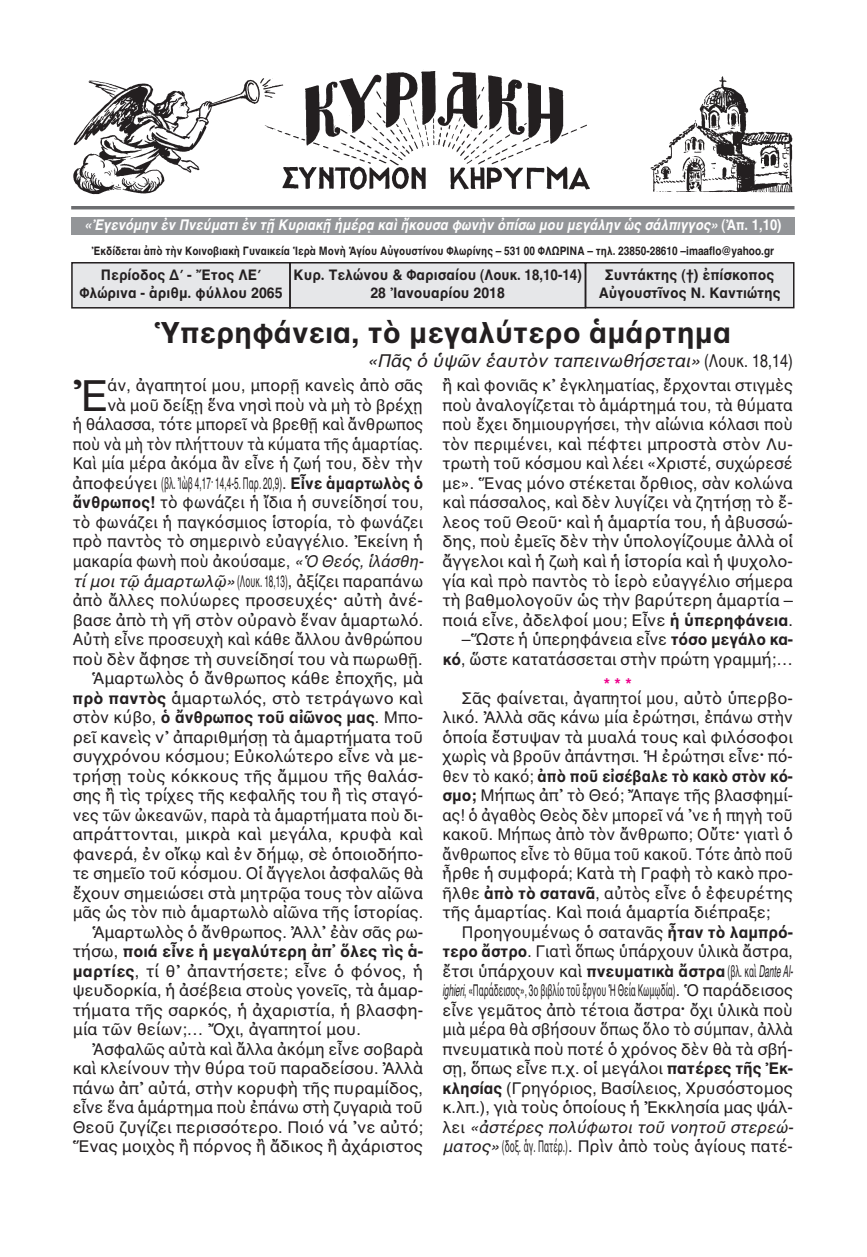
<style>
.page{position:relative;width:867px;height:1257px;background:#fff}
.page>*{position:absolute;margin:0;border:0;box-sizing:border-box;transform-origin:0 0}
.t1{font:43.5px "AL Helvetica";color:#231f20}
.t2{font:700 30px "AL Helvetica";color:#231f20}
.t3{font:italic 18px "AL Helvetica";color:#231f20}
.t4{font:16.5px/19.5px "AL Helvetica";color:#231f20;text-align:right}
.t5{font:16.5px "AL Helvetica";color:#231f20;scale:.95 1}
.t6{font:16.5px "AL Helvetica";color:#231f20;scale:.5 1}
.t7{font:16.5px "AL Helvetica";color:#231f20;scale:.93 1}
.t8{font:16.5px "AL Helvetica";color:#231f20;scale:.91 1}
.t9{font:700 16.5px "AL Helvetica";color:#231f20}
.t10{font:700 16.5px "AL Helvetica";color:#231f20;scale:.93 1}
.t11{font:16.5px "AL Helvetica";color:#231f20;scale:.96 1}
.t12{font:italic 16.5px "AL Helvetica";color:#231f20}
.t13{font:700 15px/18px "AL Helvetica";color:#231f20;text-align:center;scale:.95 1}
.t14{font:italic 700 15px "AL Helvetica";color:#fff;scale:.88 1}
.t15{font:700 12px "AL Helvetica";color:#231f20;scale:.85 1}
.s1{font-style:normal}
.s2{font-weight:700}
.s3{font-style:italic}
.s4{font-weight:400}
.s5{font-weight:700;color:#ed028c}
</style>
<div class="page">
<div style="left:291px;top:263px;width:293px;height:44px;background:#e6e7e9"></div>
<div style="left:289px;top:262px;width:297px;height:46px;border:2px solid #231f20"></div>
<div style="left:73px;top:263px;width:216px;height:44px;background:#e6e7e9"></div>
<div style="left:71px;top:262px;width:220px;height:46px;border:2px solid #231f20"></div>
<div style="left:586px;top:263px;width:206px;height:44px;background:#e6e7e9"></div>
<div style="left:585px;top:262px;width:209px;height:46px;border:2px solid #231f20"></div>
<hr style="left:71px;top:206px;width:723px;height:3px;background:#6c6d70">
<div style="left:71px;top:217px;width:723px;height:18px;background:#939598"></div>
<img style="left:73px;top:71px;width:720px;height:124px">
<p class="t14" style="left:84px;top:216px;width:794px">«Ἐγενόμην ἐν Πνεύματι ἐν τῇ Κυριακῇ ἡμέρᾳ καὶ ἤκουσα φωνὴν ὀπίσω μου μεγάλην ὡς σάλπιγγος» <span class="s1">(Ἀπ. 1,10)</span></p>
<p class="t15" style="left:92px;top:244px;width:804px">Ἐκδίδεται ἀπὸ τὴν Κοινοβιακὴ Γυναικεία Ἱερὰ Μονὴ Ἁγίου Αὐγουστίνου Φλωρίνης – 531 00 ΦΛΩΡΙΝΑ – τηλ. 23850-28610 –imaaflo@yahoo.gr</p>
<p class="t13" style="left:79px;top:266px;width:215px">Περίοδος Δ΄ - Ἔτος ΛΕ΄<br>Φλώρινα - ἀριθμ. φύλλου 2065</p>
<p class="t13" style="left:598px;top:266px;width:193px">Συντάκτης (†) ἐπίσκοπος<br>Αὐγουστῖνος Ν. Καντιώτης</p>
<p class="t2" style="left:154px;top:315px;width:579px">Ὑπερηφάνεια, τὸ μεγαλύτερο ἁμάρτημα</p>
<p class="t3" style="left:367px;top:350px;width:427px">«Πᾶς ὁ ὑψῶν ἑαυτὸν ταπεινωθήσεται» <span class="s1">(Λουκ. 18,14)</span></p>
<p class="t13" style="left:293px;top:266px;width:305px">Κυρ. Τελώνου &amp; Φαρισαίου (Λουκ. 18,10-14)<br>28 Ἰανουαρίου 2018</p>
<p class="t1" style="left:73px;top:370px;width:36px">Ἐ</p>
<p class="t4" style="left:108px;top:376px;width:317px">άν, ἀγαπητοί μου, μπορῇ κανεὶς ἀπὸ σᾶς</p>
<p class="t4" style="left:107px;top:395px;width:317px">νὰ μοῦ δείξῃ ἕνα νησὶ ποὺ νὰ μὴ τὸ βρέχῃ</p>
<p class="t5" style="left:73px;top:415px;width:370px">ἡ θάλασσα, τότε μπορεῖ νὰ βρεθῇ καὶ ἄνθρωπος</p>
<p class="t8" style="left:73px;top:434px;width:386px">ποὺ νὰ μὴ τὸν πλήττουν τὰ κύματα τῆς ἁμαρτίας.</p>
<p class="t7" style="left:73px;top:454px;width:378px">Καὶ μία μέρα ἀκόμα ἂν εἶνε ἡ ζωή του, δὲν τὴν</p>
<p class="t4" style="left:73px;top:473px;width:352px">ἀποφεύγει (βλ. Ἰὼβ 4,17· 14,4-5. Παρ. 20,9). <span class="s2">Εἶνε ἁμαρτωλὸς ὁ</span></p>
<p class="t5" style="left:73px;top:493px;width:370px"><span class="s2">ἄνθρωπος!</span> τὸ φωνάζει ἡ ἴδια ἡ συνείδησί του,</p>
<p class="t5" style="left:73px;top:512px;width:370px">τὸ φωνάζει ἡ παγκόσμιος ἱστορία, τὸ φωνάζει</p>
<p class="t11" style="left:73px;top:532px;width:366px">πρὸ παντὸς τὸ σημερινὸ εὐαγγέλιο. Ἐκείνη ἡ</p>
<p class="t7" style="left:73px;top:551px;width:378px">μακαρία φωνὴ ποὺ ἀκούσαμε, <span class="s3">«Ὁ Θεός, ἱλάσθη-</span></p>
<p class="t6" style="left:73px;top:571px;width:702px"><span class="s3">τί μοι τῷ ἁμαρτωλῷ»</span>(Λουκ. 18,13), ἀξίζει παραπάνω</p>
<p class="t4" style="left:73px;top:590px;width:352px">ἀπὸ ἄλλες πολύωρες προσευχές<span class="s2">·</span> αὐτὴ ἀνέ-</p>
<p class="t4" style="left:73px;top:610px;width:352px">βασε ἀπὸ τὴ γῆ στὸν οὐρανὸ ἕναν ἁμαρτωλό.</p>
<p class="t5" style="left:73px;top:629px;width:370px">Αὐτὴ εἶνε προσευχὴ καὶ κάθε ἄλλου ἀνθρώπου</p>
<p class="t4" style="left:73px;top:649px;width:351px">ποὺ δὲν ἄφησε τὴ συνείδησί του νὰ πωρωθῇ.</p>
<p class="t4" style="left:92px;top:668px;width:333px">Ἁμαρτωλὸς ὁ ἄνθρωπος κάθε ἐποχῆς, μὰ</p>
<p class="t4" style="left:73px;top:688px;width:352px"><span class="s2">πρὸ παντὸς</span> ἁμαρτωλός, στὸ τετράγωνο καὶ</p>
<p class="t9" style="left:73px;top:707px;width:352px"><span class="s4">στὸν κύβο,</span> ὁ ἄνθρωπος τοῦ αἰῶνος μας<span class="s4">. Μπο-</span></p>
<p class="t4" style="left:73px;top:727px;width:352px">ρεῖ κανεὶς ν᾽ ἀπαριθμήσῃ τὰ ἁμαρτήματα τοῦ</p>
<p class="t4" style="left:73px;top:746px;width:352px">συγχρόνου κόσμου; Εὐκολώτερο εἶνε νὰ με-</p>
<p class="t4" style="left:73px;top:766px;width:352px">τρήσῃ τοὺς κόκκους τῆς ἄμμου τῆς θαλάσ-</p>
<p class="t4" style="left:73px;top:785px;width:352px">σης ἢ τὶς τρίχες τῆς κεφαλῆς του ἢ τὶς σταγό-</p>
<p class="t5" style="left:73px;top:805px;width:370px">νες τῶν ὠκεανῶν, παρὰ τὰ ἁμαρτήματα ποὺ δι-</p>
<p class="t4" style="left:73px;top:824px;width:352px">απράττονται, μικρὰ καὶ μεγάλα, κρυφὰ καὶ</p>
<p class="t4" style="left:73px;top:844px;width:352px">φανερά, ἐν οἴκῳ καὶ ἐν δήμῳ, σὲ ὁποιοδήπο-</p>
<p class="t4" style="left:73px;top:863px;width:352px">τε σημεῖο τοῦ κόσμου. Οἱ ἄγγελοι ἀσφαλῶς θὰ</p>
<p class="t4" style="left:73px;top:883px;width:352px">ἔχουν σημειώσει στὰ μητρῷα τους τὸν αἰῶνα</p>
<p class="t4" style="left:73px;top:902px;width:352px">μᾶς ὡς τὸν πιὸ ἁμαρτωλὸ αἰῶνα τῆς ἱστορίας.</p>
<p class="t4" style="left:92px;top:922px;width:333px">Ἁμαρτωλὸς ὁ ἄνθρωπος. Ἀλλ᾽ ἐὰν σᾶς ρω-</p>
<p class="t9" style="left:73px;top:941px;width:352px"><span class="s4">τήσω,</span> ποιά εἶνε ἡ μεγαλύτερη ἀπ᾽ ὅλες τὶς ἁ-</p>
<p class="t4" style="left:73px;top:961px;width:352px"><span class="s2">μαρτίες</span>, τί θ᾽ ἀπαντήσετε; εἶνε ὁ φόνος, ἡ</p>
<p class="t4" style="left:73px;top:980px;width:352px">ψευδορκία, ἡ ἀσέβεια στοὺς γονεῖς, τὰ ἁμαρ-</p>
<p class="t4" style="left:73px;top:1000px;width:352px">τήματα τῆς σαρκός, ἡ ἀχαριστία, ἡ βλασφη-</p>
<p class="t4" style="left:73px;top:1019px;width:289px">μία τῶν θείων;… Ὄχι, ἀγαπητοί μου.</p>
<p class="t4" style="left:92px;top:1039px;width:332px">Ἀσφαλῶς αὐτὰ καὶ ἄλλα ἀκόμη εἶνε σοβαρὰ</p>
<p class="t4" style="left:73px;top:1058px;width:352px">καὶ κλείνουν τὴν θύρα τοῦ παραδείσου. Ἀλλὰ</p>
<p class="t4" style="left:73px;top:1078px;width:352px">πάνω ἀπ᾽ αὐτά, στὴν κορυφὴ τῆς πυραμίδος,</p>
<p class="t4" style="left:73px;top:1097px;width:352px">εἶνε ἕνα ἁμάρτημα ποὺ ἐπάνω στὴ ζυγαριὰ τοῦ</p>
<p class="t4" style="left:73px;top:1117px;width:352px">Θεοῦ ζυγίζει περισσότερο. Ποιό νά ᾽νε αὐτό;</p>
<p class="t4" style="left:73px;top:1136px;width:352px">Ἕνας μοιχὸς ἢ πόρνος ἢ ἄδικος ἢ ἀχάριστος</p>
<p class="t4" style="left:442px;top:376px;width:352px">ἢ καὶ φονιᾶς κ᾽ ἐγκληματίας, ἔρχονται στιγμὲς ποὺ ἀναλογίζεται τὸ ἁμάρτημά του, τὰ θύματα ποὺ ἔχει δημιουργήσει, τὴν αἰώνια κόλασι ποὺ τὸν περιμένει, καὶ πέφτει μπροστὰ στὸν Λυ&shy;τρωτὴ τοῦ κόσμου καὶ λέει «Χριστέ, συχώρεσέ με». Ἕνας μόνο στέκεται ὄρθιος, σὰν κολώνα καὶ πάσσαλος, καὶ δὲν λυγίζει νὰ ζητήσῃ τὸ ἔ&shy;λεος τοῦ Θεοῦ<span class="s2">·</span> καὶ ἡ ἁμαρτία του, ἡ ἀβυσσώ&shy;δης, ποὺ ἐμεῖς δὲν τὴν ὑπολογίζουμε ἀλλὰ οἱ ἄγγελοι καὶ ἡ ζωὴ καὶ ἡ ἱστορία καὶ ἡ ψυχολο&shy;γία καὶ πρὸ παντὸς τὸ ἱερὸ εὐαγγέλιο σήμερα τὴ βαθμολογοῦν ὡς τὴν βαρύτερη ἁμαρτία – ποιά εἶνε, ἀδελφοί μου; Εἶνε <span class="s2">ἡ ὑπερηφάνεια</span>. –Ὥστε ἡ ὑπερηφάνεια εἶνε <span class="s2">τόσο μεγάλο κα&shy;κό</span>, ὥστε κατατάσσεται στὴν πρώτη γραμμή;…</p>
<p class="t4" style="left:462px;top:676px;width:332px;line-height:14.1px;text-align:left;text-indent:142px"><span class="s5">***<br></span>Σᾶς φαίνεται, ἀγαπητοί μου, αὐτὸ ὑπερβο-</p>
<p class="t4" style="left:442px;top:707px;width:352px">λικό. Ἀλλὰ σᾶς κάνω μία ἐρώτησι, ἐπάνω στὴν</p>
<p class="t4" style="left:442px;top:727px;width:352px">ὁποία ἔστυψαν τὰ μυαλά τους καὶ φιλόσοφοι</p>
<p class="t4" style="left:442px;top:746px;width:352px">χωρὶς νὰ βροῦν ἀπάντησι. Ἡ ἐρώτησι εἶνε<span class="s2">·</span> πό-</p>
<p class="t10" style="left:442px;top:766px;width:378px"><span class="s4">θεν τὸ κακό;</span> ἀπὸ ποῦ εἰσέβαλε τὸ κακὸ στὸν κό-</p>
<p class="t4" style="left:442px;top:785px;width:352px"><span class="s2">σμο;</span> Μήπως ἀπ᾽ τὸ Θεό; Ἄπαγε τῆς βλασφημί-</p>
<p class="t7" style="left:442px;top:805px;width:378px">ας! ὁ ἀγαθὸς Θεὸς δὲν μπορεῖ νά ᾽νε ἡ πηγὴ τοῦ</p>
<p class="t5" style="left:442px;top:824px;width:370px">κακοῦ. Μήπως ἀπὸ τὸν ἄνθρωπο; Οὔτε<span class="s2">·</span> γιατὶ ὁ</p>
<p class="t8" style="left:442px;top:844px;width:386px">ἄνθρωπος εἶνε τὸ θῦμα τοῦ κακοῦ. Τότε ἀπὸ ποῦ</p>
<p class="t5" style="left:442px;top:863px;width:370px">ἦρθε ἡ συμφορά; Κατὰ τὴ Γραφὴ τὸ κακὸ προ-</p>
<p class="t4" style="left:442px;top:883px;width:352px">ῆλθε <span class="s2">ἀπὸ τὸ σατανᾶ</span>, αὐτὸς εἶνε ὁ ἐφευρέτης</p>
<p class="t4" style="left:442px;top:902px;width:329px">τῆς ἁμαρτίας. Καὶ ποιά ἁμαρτία διέπραξε;</p>
<p class="t4" style="left:462px;top:922px;width:332px">Προηγουμένως ὁ σατανᾶς <span class="s2">ἦταν τὸ λαμπρό-</span></p>
<p class="t5" style="left:442px;top:941px;width:370px"><span class="s2">τερο ἄστρο</span>. Γιατὶ ὅπως ὑπάρχουν ὑλικὰ ἄστρα,</p>
<p class="t4" style="left:442px;top:961px;width:352px">ἔτσι ὑπάρχουν καὶ <span class="s2">πνευματικὰ ἄστρα</span>(βλ. καὶ <span class="s3">Dante Al-</span></p>
<p class="t6" style="left:442px;top:980px;width:702px"><span class="s3">ighieri</span>, «Παράδεισος», 3ο βιβλίο τοῦ ἔργου Ἡ Θεία Κωμῳδία). Ὁ παράδεισος</p>
<p class="t4" style="left:442px;top:1000px;width:352px">εἶνε γεμᾶτος ἀπὸ τέτοια ἄστρα<span class="s2">·</span> ὄχι ὑλικὰ ποὺ</p>
<p class="t7" style="left:442px;top:1019px;width:378px">μιὰ μέρα θὰ σβήσουν ὅπως ὅλο τὸ σύμπαν, ἀλλὰ</p>
<p class="t4" style="left:442px;top:1039px;width:352px">πνευματικὰ ποὺ ποτέ ὁ χρόνος δὲν θὰ τὰ σβή-</p>
<p class="t4" style="left:442px;top:1058px;width:352px">σῃ, ὅπως εἶνε π.χ. οἱ μεγάλοι <span class="s2">πατέρες τῆς Ἐκ-</span></p>
<p class="t4" style="left:442px;top:1078px;width:352px"><span class="s2">κλησίας</span> (Γρηγόριος, Βασίλειος, Χρυσόστομος</p>
<p class="t4" style="left:442px;top:1097px;width:352px">κ.λπ.), γιὰ τοὺς ὁποίους ἡ Ἐκκλησία μας ψάλ-</p>
<p class="t12" style="left:442px;top:1117px;width:352px"><span class="s1">λει</span> «ἀστέρες πολύφωτοι τοῦ νοητοῦ στερεώ-</p>
<p class="t6" style="left:442px;top:1136px;width:702px"><span class="s3">ματος»</span> (δοξ. ἁγ. Πατέρ.). Πρὶν ἀπὸ τοὺς ἁγίους πατέ-</p>
</div>
